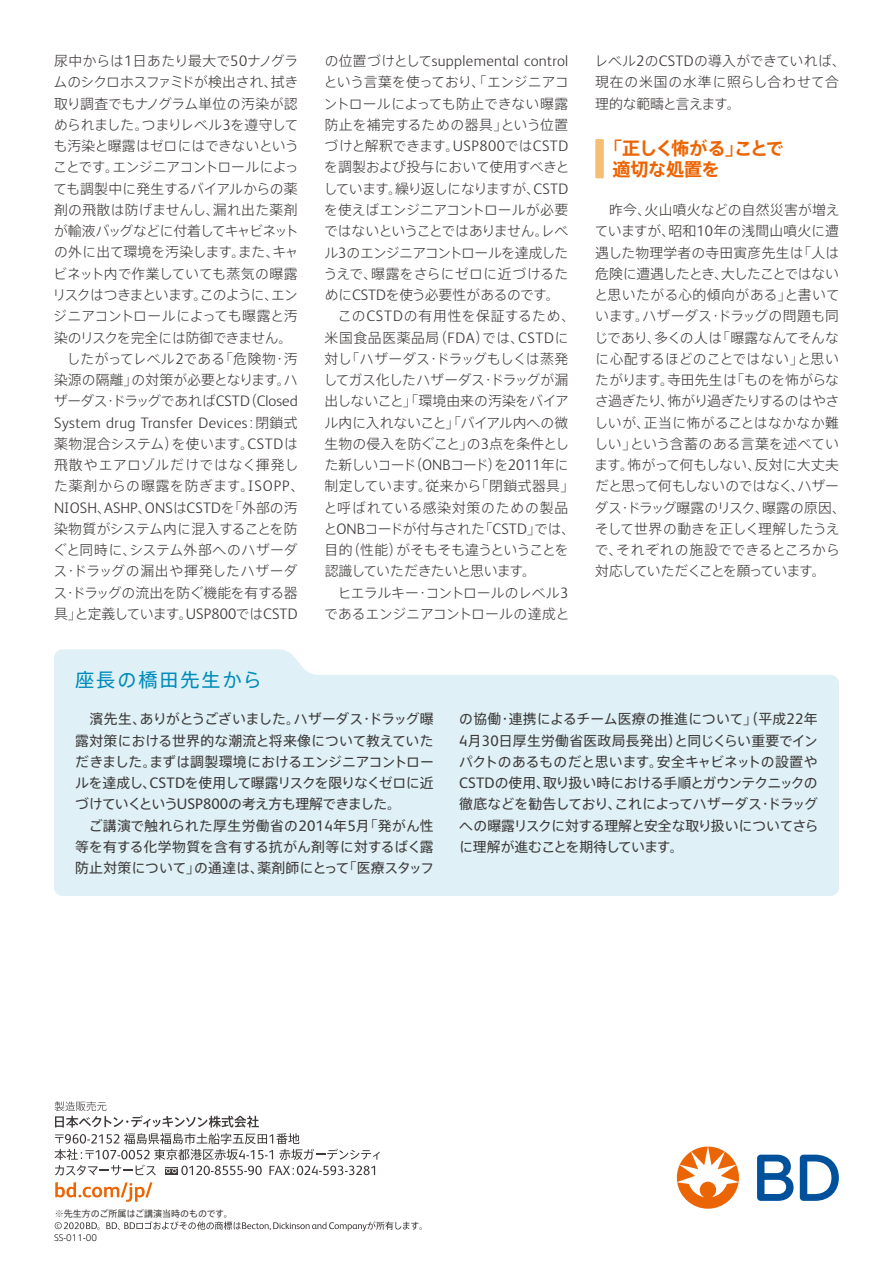
<style>
.page{position:relative;width:893px;height:1263px;background:#fff}
.page>*{position:absolute;margin:0;border:0;box-sizing:border-box;transform-origin:0 0}
.t1{font:19.2px "Axis Pro N";letter-spacing:.1em;color:#008cba}
.t2{font:700 18px/21.3px "Axis Pro N";letter-spacing:-.02em;color:#ec6504}
.t3{font:300 15.15px "FS Albert Pro";letter-spacing:.02em;color:#3e3a39}
.t4{font:300 13.8px/21.3px "Axis Pro N";letter-spacing:-.01em;color:#3e3a39}
.t5{font:13.8px/21.3px "Axis Pro N";letter-spacing:-.01em;color:#3e3a39}
.t6{font:300 13.8px "Axis Pro N";letter-spacing:-.035em;color:#3e3a39}
.t7{font:300 13.8px/21.3px "Axis Pro N";letter-spacing:.04em;color:#3e3a39}
.t8{font:300 13.8px "Axis Pro N";letter-spacing:-.04em;color:#3e3a39}
.t9{font:300 13.8px "Axis Pro N";letter-spacing:-.065em;color:#3e3a39}
.t10{font:300 13.8px "Axis Pro N";letter-spacing:-.03em;color:#3e3a39}
.t11{font:300 13.8px "Axis Pro N";letter-spacing:.01em;color:#3e3a39}
.t12{font:300 13.8px "Axis Pro N";letter-spacing:.025em;color:#3e3a39}
.t13{font:300 13.8px "Axis Pro N";letter-spacing:-.045em;color:#3e3a39}
.t14{font:300 13.8px "Axis Pro N";letter-spacing:-.06em;color:#3e3a39}
.t15{font:300 13.8px "Axis Pro N";letter-spacing:.045em;color:#3e3a39}
.t16{font:300 13.8px "Axis Pro N";letter-spacing:-.08em;color:#3e3a39}
.t17{font:300 13.8px "Axis Pro N";letter-spacing:-.05em;color:#3e3a39}
.t18{font:300 13.8px "Axis Pro N";letter-spacing:.02em;color:#3e3a39}
.t19{font:300 13.8px "Axis Pro N";letter-spacing:.015em;color:#3e3a39}
.t20{font:300 13.8px "Axis Pro N";letter-spacing:.06em;color:#3e3a39}
.t21{font:9px "Axis Pro N";color:#3e3a39}
.t22{font:300 8.55px "UD Shin Go Pro";color:#000}
.s1{font-family:"FS Albert Pro";font-size:15.15px}
.s2{font-family:"Axis Pro N";font-size:13.8px}
</style>
<div class="page">
<svg style="left:55px;top:1182px;width:97px;height:20px"></svg>
<svg style="left:55px;top:1101px;width:325px;height:74px"></svg>
<svg style="left:106px;top:1221px;width:316px;height:10px"></svg>
<svg style="left:55px;top:1222px;width:45px;height:8px"></svg>
<svg style="left:757px;top:1155px;width:82px;height:46px"></svg>
<svg style="left:677px;top:1146px;width:62px;height:63px"></svg>
<svg style="left:54px;top:649px;width:785px;height:247px;background:#e1f2f7"></svg>
<div style="left:595px;top:139px;width:9px;height:39px;background:#f8bd74"></div>
<p class="t4" style="left:54px;top:50px;width:246px">尿中からは<span class="s1">1</span>日あたり最大で<span class="s1">50</span>ナノグラ</p>
<p class="t6" style="left:54px;top:75px;width:246px">ムのシクロホスファミドが検出され、拭き</p>
<p class="t4" style="left:54px;top:93px;width:245px">取り調査でもナノグラム単位の汚染が認</p>
<p class="t10" style="left:54px;top:118px;width:246px">められました。つまりレベル<span class="s1">3</span>を遵守して</p>
<p class="t4" style="left:54px;top:135px;width:247px">も汚染と曝露はゼロにはできないという</p>
<p class="t8" style="left:53px;top:160px;width:247px">ことです。エンジニアコントロールによっ</p>
<p class="t4" style="left:53px;top:178px;width:246px">ても調製中に発生するバイアルからの薬</p>
<p class="t12" style="left:54px;top:203px;width:245px">剤の飛散は防げませんし、漏れ出た薬剤</p>
<p class="t9" style="left:54px;top:224px;width:246px">が輸液バッグなどに付着してキャビネット</p>
<p class="t4" style="left:54px;top:242px;width:246px">の外に出て環境を汚染します。また、キャ</p>
<p class="t4" style="left:53px;top:263px;width:246px">ビネット内で作業していても蒸気の曝露</p>
<p class="t16" style="left:53px;top:288px;width:247px">リスクはつきまといます。このように、エン</p>
<p class="t4" style="left:53px;top:305px;width:246px">ジニアコントロールによっても曝露と汚</p>
<p class="t6" style="left:54px;top:330px;width:240px">染のリスクを完全には防御できません。</p>
<p class="t11" style="left:67px;top:352px;width:232px">したがってレベル<span class="s1">2</span>である「危険物・汚</p>
<p class="t11" style="left:54px;top:373px;width:245px">染源の隔離」の対策が必要となります。ハ</p>
<p class="t13" style="left:54px;top:394px;width:245px">ザーダス・ドラッグであれば<span class="s1">CSTD</span>（<span class="s1">Closed</span></p>
<p class="t3" style="left:54px;top:412px;width:245px">System drug Transfer Devices<span class="s2">：閉鎖式</span></p>
<p class="t7" style="left:54px;top:433px;width:252px">薬物混合システム）を使います。<span class="s1">CSTD</span>は飛散やエアロゾルだけではなく揮発した薬剤からの曝露を防ぎます。<span class="s1">ISOPP</span>、</p>
<p class="t3" style="left:54px;top:497px;width:245px">NIOSH<span class="s2">、</span>ASHP<span class="s2">、</span>ONS<span class="s2">は</span>CSTD<span class="s2">を「外部の汚</span></p>
<p class="t4" style="left:53px;top:518px;width:246px;text-align:justify">染物質がシステム内に混入することを防ぐと同時に、システム外部へのハザーダス・ドラッグの漏出や揮発したハザーダス・ドラッグの流出を防ぐ機能を有する器具」と定義しています。<span class="s1">USP800</span>では<span class="s1">CSTD</span></p>
<h1 class="t1" style="left:75px;top:670px;width:188px">座長の橋田先生から</h1>
<p class="t3" style="left:325px;top:51px;width:245px"><span class="s2">の位置づけとして</span>supplemental control</p>
<p class="t4" style="left:324px;top:72px;width:247px">という言葉を使っており、「エンジニアコ</p>
<p class="t4" style="left:324px;top:93px;width:246px">ントロールによっても防止できない曝露</p>
<p class="t19" style="left:325px;top:118px;width:245px">防止を補完するための器具」という位置</p>
<p class="t6" style="left:324px;top:139px;width:245px">づけと解釈できます。<span class="s1">USP800</span>では<span class="s1">CSTD</span></p>
<p class="t4" style="left:324px;top:157px;width:247px">を調製および投与において使用すべきと</p>
<p class="t9" style="left:324px;top:182px;width:246px">しています。繰り返しになりますが、<span class="s1">CSTD</span></p>
<p class="t4" style="left:324px;top:199px;width:246px">を使えばエンジニアコントロールが必要</p>
<p class="t8" style="left:324px;top:224px;width:246px">ではないということではありません。レベ</p>
<p class="t17" style="left:324px;top:245px;width:245px">ル<span class="s1">3</span>のエンジニアコントロールを達成した</p>
<p class="t12" style="left:324px;top:267px;width:246px">うえで、曝露をさらにゼロに近づけるた</p>
<p class="t10" style="left:325px;top:288px;width:237px">めに<span class="s1">CSTD</span>を使う必要性があるのです。</p>
<p class="t7" style="left:338px;top:305px;width:239px">この<span class="s1">CSTD</span>の有用性を保証するため、</p>
<p class="t15" style="left:325px;top:330px;width:245px">米国食品医薬品局（<span class="s1">FDA</span>）では、<span class="s1">CSTD</span>に</p>
<p class="t4" style="left:325px;top:348px;width:245px">対し「ハザーダス・ドラッグもしくは蒸発</p>
<p class="t4" style="left:324px;top:369px;width:246px">してガス化したハザーダス・ドラッグが漏</p>
<p class="t4" style="left:325px;top:390px;width:246px">出しないこと」「環境由来の汚染をバイア</p>
<p class="t4" style="left:324px;top:412px;width:245px">ル内に入れないこと」「バイアル内への微</p>
<p class="t4" style="left:325px;top:433px;width:246px">生物の侵入を防ぐこと」の<span class="s1">3</span>点を条件とし</p>
<p class="t14" style="left:325px;top:458px;width:245px">た新しいコード（<span class="s1">ONB</span>コード）を<span class="s1">2011</span>年に</p>
<p class="t18" style="left:325px;top:479px;width:251px">制定しています。従来から「閉鎖式器具」</p>
<p class="t20" style="left:324px;top:500px;width:246px">と呼ばれている感染対策のための製品</p>
<p class="t6" style="left:324px;top:522px;width:253px">と<span class="s1">ONB</span>コードが付与された「<span class="s1">CSTD</span>」では、</p>
<p class="t4" style="left:324px;top:539px;width:246px">目的（性能）がそもそも違うということを</p>
<p class="t8" style="left:325px;top:564px;width:213px">認識していただきたいと思います。</p>
<p class="t4" style="left:338px;top:582px;width:232px">ヒエラルキー・コントロールのレベル<span class="s1">3</span></p>
<p class="t4" style="left:324px;top:603px;width:247px">であるエンジニアコントロールの達成と</p>
<p class="t4" style="left:594px;top:50px;width:253px">レベル<span class="s1">2</span>の<span class="s1">CSTD</span>の導入ができていれば、現在の米国の水準に照らし合わせて合理的な範疇と言えます。</p>
<h2 class="t2" style="left:612px;top:137px;width:173px;text-indent:-8px">「正しく怖がる」ことで適切な処置を</h2>
<p class="t4" style="left:594px;top:199px;width:253px;text-indent:15px">昨今、火山噴火などの自然災害が増えていますが、昭和<span class="s1">10</span>年の浅間山噴火に遭遇した物理学者の寺田寅彦先生は「人は危険に遭遇したとき、大したことではないと思いたがる心的傾向がある」と書いています。ハザーダス・ドラッグの問題も同じであり、多くの人は「曝露なんてそんなに心配するほどのことではない」と思いたがります。寺田先生は「ものを怖がらなさ過ぎたり、怖がり過ぎたりするのはやさしいが、正当に怖がることはなかなか難しい」という含蓄のある言葉を述べています。怖がって何もしない、反対に大丈夫だと思って何もしないのではなく、ハザーダス・ドラッグ曝露のリスク、曝露の原因、そして世界の動きを正しく理解したうえで、それぞれの施設でできるところから対応していただくことを願っています。</p>
<p class="t5" style="left:75px;top:708px;width:361px">　濱先生、ありがとうございました。ハザーダス・ドラッグ曝露対策における世界的な潮流と将来像について教えていただきました。まずは調製環境におけるエンジニアコントロールを達成し、<span class="s1">CSTD</span>を使用して曝露リスクを限りなくゼロに近づけていくという<span class="s1">USP800</span>の考え方も理解できました。<br>　ご講演で触れられた厚生労働省の<span class="s1">2014</span>年<span class="s1">5</span>月「発がん性等を有する化学物質を含有する抗がん剤等に対するばく露防止対策について」の通達は、薬剤師にとって「医療スタッフ</p>
<p class="t5" style="left:459px;top:708px;width:361px;text-align:justify">の協働・連携によるチーム医療の推進について」（平成<span class="s1">22</span>年<span class="s1">4</span>月<span class="s1">30</span>日厚生労働省医政局長発出）と同じくらい重要でインパクトのあるものだと思います。安全キャビネットの設置や<span class="s1">CSTD</span>の使用、取り扱い時における手順とガウンテクニックの徹底などを勧告しており、これによってハザーダス・ドラッグへの曝露リスクに対する理解と安全な取り扱いについてさらに理解が進むことを期待しています。</p>
<p class="t21" style="left:55px;top:1209px;width:180px">※先生方のご所属はご講演当時のものです。</p>
<p class="t22" style="left:54px;top:1230px;width:45px">SS-011-00</p>
</div>
